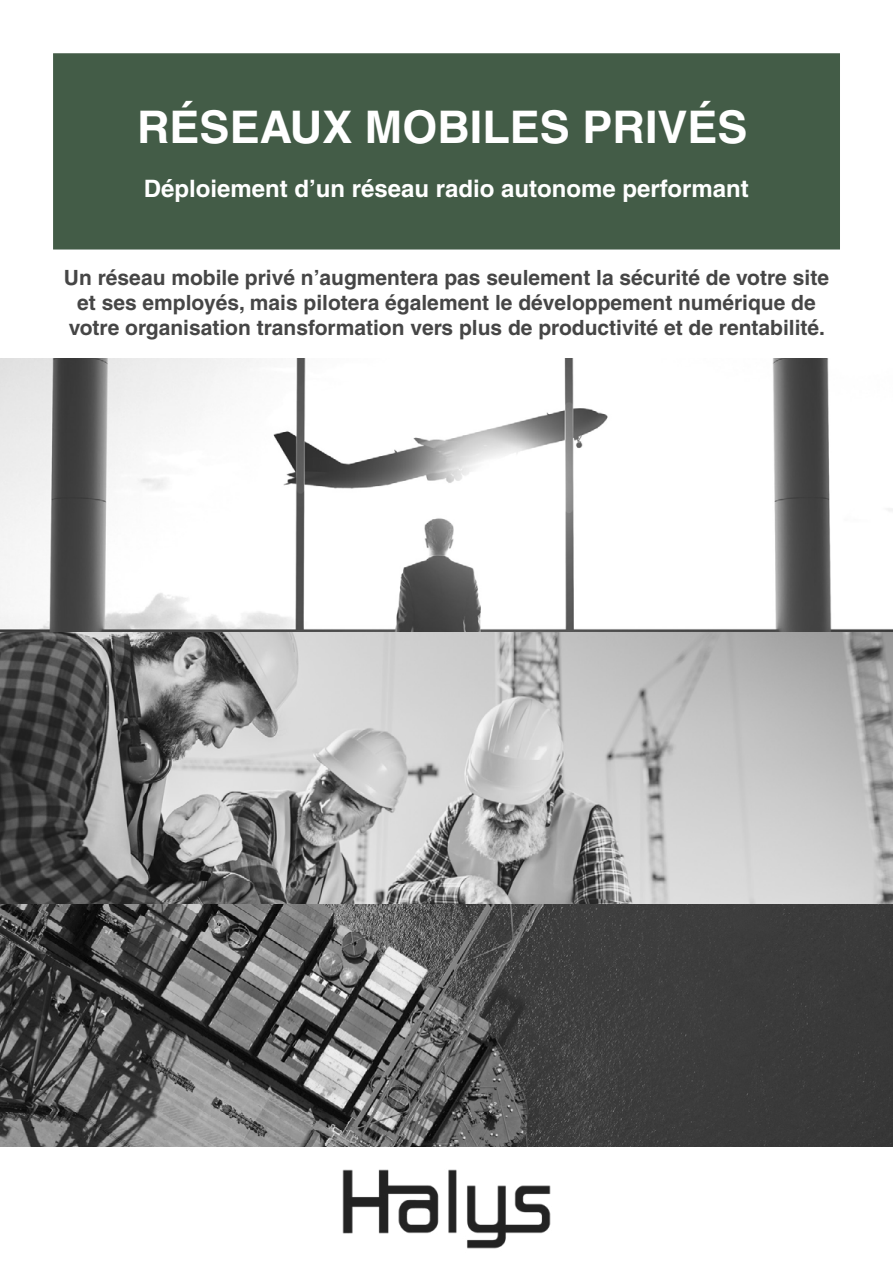
<style>
.page{position:relative;width:893px;height:1263px;background:#fff}
.page>*{position:absolute;margin:0;border:0;box-sizing:border-box;transform-origin:0 0}
.t1{font:700 45px "Helvetica";color:#fff}
.t2{font:700 24px "Helvetica";color:#fff}
.t3{font:700 21px/25.2px "Helvetica";color:#464646;text-align:center}
</style>
<div class="page">
<img style="left:0;top:631px;width:893px;height:515px">
<div style="left:53px;top:53px;width:787px;height:196px;background:#435c47;border:2px solid #435c47"></div>
<img style="left:318px;top:1140px;width:257px;height:109px">
<img style="left:0;top:359px;width:893px;height:272px">
<h1 class="t1" style="left:137px;top:100px;width:612px">RÉSEAUX MOBILES PRIVÉS</h1>
<p class="t2" style="left:144px;top:174px;width:606px">Déploiement d’un réseau radio autonome performant</p>
<p class="t3" style="left:64px;top:264px;width:766px">Un réseau mobile privé n’augmentera pas seulement la sécurité de votre site et ses employés, mais pilotera également le développement numérique de votre organisation transformation vers plus de productivité et de rentabilité.</p>
</div>
